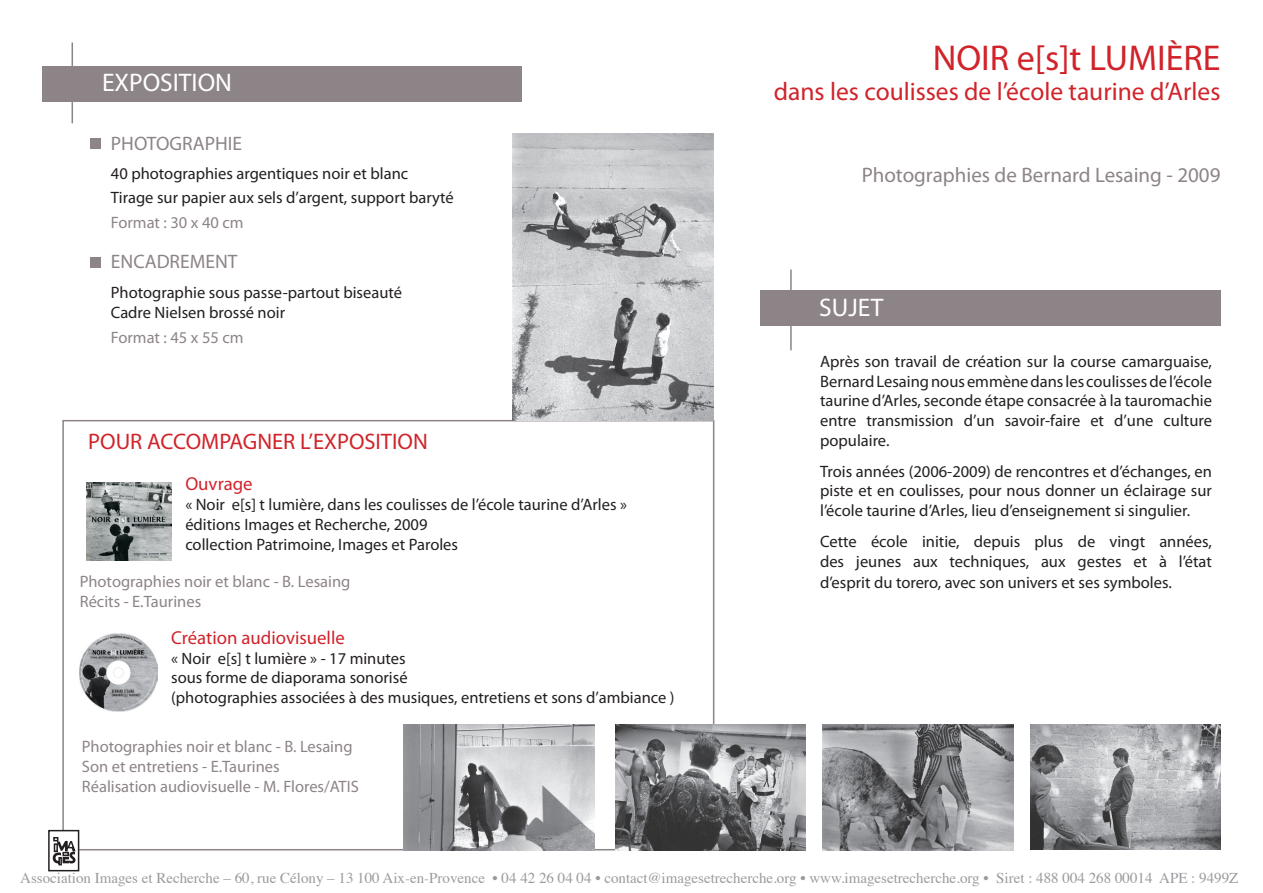
<style>
.page{position:relative;width:1263px;height:893px;background:#fff}
.page>*{position:absolute;margin:0;border:0;box-sizing:border-box;transform-origin:0 0}
.t1{font:36px "Myriad Pro";color:#d1232a}
.t2{font:25.5px "Myriad Pro";color:#d1232a}
.t3{font:25.5px "Myriad Pro";color:#fff}
.t4{font:22.5px "Myriad Pro";color:#d1232a}
.t5{font:21px "Myriad Pro";color:#8d8487}
.t6{font:19.5px "Myriad Pro";color:#8d8487}
.t7{font:18.75px "Myriad Pro";color:#d1232a}
.t8{font:16.5px/19.8px "Myriad Pro";color:#231f20}
.t9{font:16.5px/19.8px "Myriad Pro";color:#8d8487}
.t10{font:15px "Times";color:#999b9e}
</style>
<div class="page">
<hr style="left:790px;top:269px;width:2px;height:81px;background:#8d8487">
<hr style="left:72px;top:43px;width:1px;height:80px;background:#8d8487">
<div style="left:43px;top:66px;width:479px;height:35px;background:#8d8487"></div>
<div style="left:90px;top:138px;width:11px;height:11px;background:#8d8487"></div>
<div style="left:90px;top:257px;width:11px;height:11px;background:#8d8487"></div>
<img style="left:80px;top:634px;width:78px;height:77px">
<img style="left:86px;top:483px;width:85px;height:78px">
<div style="left:760px;top:290px;width:460px;height:36px;background:#8d8487"></div>
<img style="left:823px;top:724px;width:190px;height:126px">
<img style="left:615px;top:724px;width:190px;height:126px">
<img style="left:1030px;top:724px;width:190px;height:125px">
<img style="left:512px;top:133px;width:202px;height:287px">
<img style="left:404px;top:724px;width:190px;height:126px">
<div style="left:48px;top:830px;width:31px;height:41px;border:2px solid #231f20"></div>
<svg style="left:52px;top:836px;width:25px;height:30px"></svg>
<h2 class="t3" style="left:102px;top:67px;width:132px">EXPOSITION</h2>
<p class="t6" style="left:111px;top:131px;width:133px">PHOTOGRAPHIE</p>
<h1 class="t1" style="left:933px;top:36px;width:289px">NOIR e[s]t LUMIÈRE</h1>
<h2 class="t2" style="left:774px;top:76px;width:448px">dans les coulisses de l’école taurine d’Arles</h2>
<p class="t8" style="left:111px;top:163px;width:299px">40 photographies argentiques noir et blanc</p>
<p class="t5" style="left:862px;top:162px;width:360px">Photographies de Bernard Lesaing - 2009</p>
<p class="t8" style="left:111px;top:187px;width:344px">Tirage sur papier aux sels d’argent, support baryté</p>
<p class="t9" style="left:111px;top:212px;width:134px">Format : 30 x 40 cm</p>
<p class="t6" style="left:111px;top:250px;width:128px">ENCADREMENT</p>
<p class="t8" style="left:111px;top:282px;width:293px">Photographie sous passe-partout biseauté<br>Cadre Nielsen brossé noir</p>
<p class="t9" style="left:111px;top:327px;width:134px">Format : 45 x 55 cm</p>
<h3 class="t4" style="left:88px;top:428px;width:341px">POUR ACCOMPAGNER L’EXPOSITION</h3>
<p class="t7" style="left:185px;top:472px;width:69px">Ouvrage</p>
<p class="t8" style="left:185px;top:494px;width:443px">« Noir e[s] t lumière, dans les coulisses de l’école taurine d’Arles » éditions Images et Recherche, 2009<br>collection Patrimoine, Images et Paroles</p>
<p class="t9" style="left:80px;top:571px;width:272px">Photographies noir et blanc - B. Lesaing<br>Récits - E.Taurines</p>
<p class="t7" style="left:171px;top:626px;width:175px">Création audiovisuelle</p>
<p class="t8" style="left:171px;top:648px;width:505px">« Noir e[s] t lumière » - 17 minutes<br>sous forme de diaporama sonorisé<br>(photographies associées à des musiques, entretiens et sons d’ambiance )</p>
<p class="t9" style="left:82px;top:737px;width:279px">Photographies noir et blanc - B. Lesaing<br>Son et entretiens - E.Taurines<br>Réalisation audiovisuelle - M. Flores/ATIS</p>
<h2 class="t3" style="left:819px;top:291px;width:66px">SUJET</h2>
<p class="t8" style="left:820px;top:351px;width:393px;text-align:justify">Après son travail de création sur la course camarguaise, Bernard Lesaing nous emmène dans les coulisses de l’école taurine d’Arles, seconde étape consacrée à la tauromachie entre transmission d’un savoir-faire et d’une culture populaire.</p>
<p class="t8" style="left:820px;top:461px;width:393px;text-align:justify">Trois années (2006-2009) de rencontres et d’échanges, en piste et en coulisses, pour nous donner un éclairage sur l’école taurine d’Arles, lieu d’enseignement si singulier.</p>
<p class="t8" style="left:820px;top:531px;width:393px">Cette école initie, depuis plus de vingt années, des jeunes aux techniques, aux gestes et à l’état</p>
<p class="t8" style="left:820px;top:572px;width:353px">d’esprit du torero, avec son univers et ses symboles.</p>
<p class="t10" style="left:20px;top:864px;width:1220px">Association Images et Recherche – 60, rue Célony – 13 100 Aix-en-Provence • 04 42 26 04 04 • contact@imagesetrecherche.org • www.imagesetrecherche.org • Siret : 488 004 268 00014 APE : 9499Z</p>
</div>
